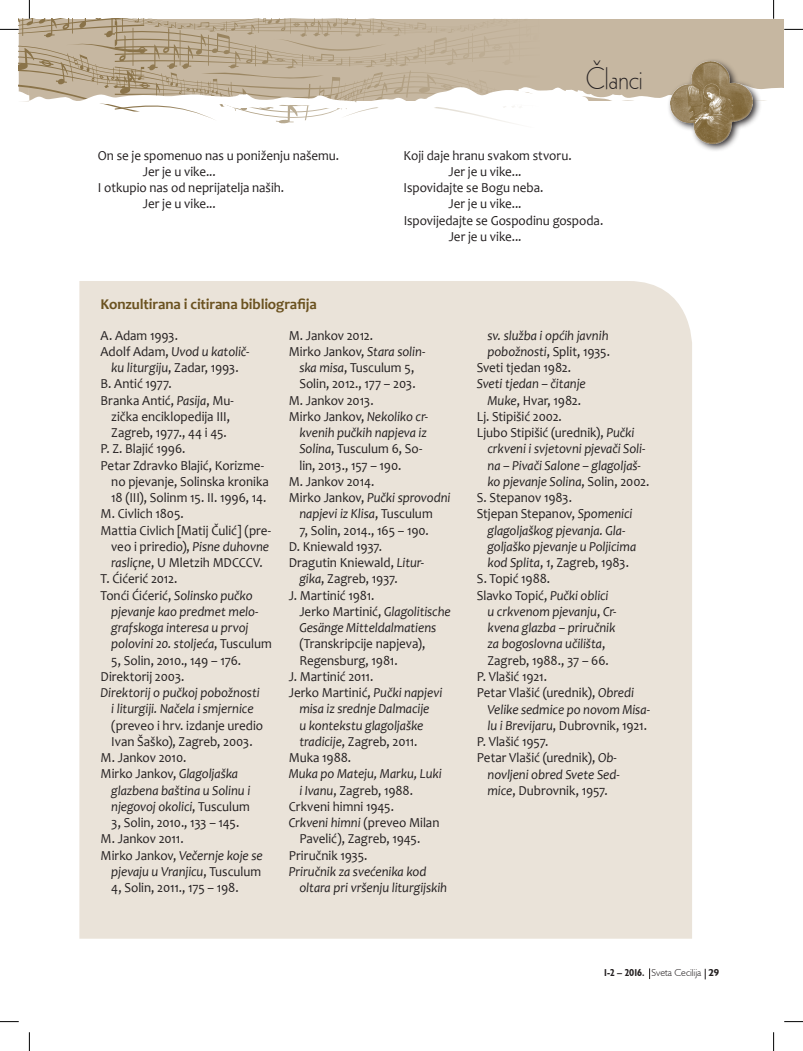
<style>
.page{position:relative;width:803px;height:1051px;background:#fff}
.page>*{position:absolute;margin:0;border:0;box-sizing:border-box;transform-origin:0 0}
.t1{font:30px "Geometric 231 BT Light C";letter-spacing:-.015em;color:#231f20;scale:.95 1}
.t2{font:700 15px "Candara";letter-spacing:-.01em;color:#6b5220}
.t3{font:13.75px "Candara";letter-spacing:-.005em;color:#231f20;scale:.95 1}
.t4{font:italic 13.75px/16.2px "Candara";letter-spacing:-.005em;color:#231f20;text-align:center;scale:.95 1}
.t5{font:300 10px "Humanist 521 BT";color:#231f20}
.s1{font-style:normal}
.s2{font-style:italic}
.s3{font-weight:700;font-stretch:condensed}
.s4{font-weight:700}
</style>
<div class="page">
<div style="left:79px;top:281px;width:613px;height:658px;background:#eae3d9"></div>
<svg style="left:0;top:1021px;width:19px;height:1px"></svg>
<svg style="left:784px;top:1021px;width:19px;height:1px"></svg>
<svg style="left:29px;top:1032px;width:1px;height:19px"></svg>
<svg style="left:0;top:0;width:803px;height:151px"></svg>
<svg style="left:773px;top:1032px;width:1px;height:19px"></svg>
<p class="t3" style="left:98px;top:146px;width:256px">On se je spomenuo nas u poniženju našemu.</p>
<p class="t3" style="left:143px;top:163px;width:78px">Jer je u vike...</p>
<p class="t3" style="left:98px;top:179px;width:198px">I otkupio nas od neprijatelja naših.</p>
<p class="t3" style="left:143px;top:195px;width:78px">Jer je u vike...</p>
<p class="t2" style="left:101px;top:295px;width:218px">Konzultirana i citirana bibliografija</p>
<h1 class="t1" style="left:586px;top:60px;width:62px">Članci</h1>
<p class="t3" style="left:404px;top:146px;width:178px">Koji daje hranu svakom stvoru.</p>
<p class="t3" style="left:449px;top:163px;width:78px">Jer je u vike...</p>
<p class="t3" style="left:404px;top:179px;width:149px">Ispovidajte se Bogu neba.</p>
<p class="t3" style="left:449px;top:195px;width:78px">Jer je u vike...</p>
<p class="t3" style="left:404px;top:211px;width:212px">Ispovijedajte se Gospodinu gospoda.</p>
<p class="t3" style="left:449px;top:228px;width:78px">Jer je u vike...</p>
<p class="t3" style="left:101px;top:326px;width:83px">A. Adam 1993.</p>
<p class="t4" style="left:101px;top:343px;width:158px"><span class="s1">Adolf Adam,</span> Uvod u katolič-</p>
<p class="t3" style="left:111px;top:359px;width:136px"><span class="s2">ku liturgiju</span>, Zadar, 1993.</p>
<p class="t3" style="left:101px;top:375px;width:76px">B. Antić 1977.</p>
<p class="t3" style="left:101px;top:391px;width:142px">Branka Antić, <span class="s2">Pasija</span>, Mu-</p>
<p class="t3" style="left:111px;top:408px;width:127px">zička enciklopedija III,</p>
<p class="t3" style="left:111px;top:424px;width:123px">Zagreb, 1977., 44 i 45.</p>
<p class="t3" style="left:101px;top:440px;width:91px">P. Z. Blajić 1996.</p>
<p class="t3" style="left:101px;top:456px;width:173px">Petar Zdravko Blajić, Korizme-</p>
<p class="t3" style="left:111px;top:473px;width:167px">no pjevanje, Solinska kronika</p>
<p class="t3" style="left:111px;top:489px;width:165px">18 (III), Solinm 15. II. 1996, 14.</p>
<p class="t3" style="left:101px;top:505px;width:89px">M. Civlich 1805.</p>
<p class="t3" style="left:101px;top:521px;width:181px">Mattia Civlich [Matij Čulić] (pre-</p>
<p class="t3" style="left:111px;top:538px;width:168px">veo i priredio), <span class="s2">Pisne duhovne</span></p>
<p class="t3" style="left:111px;top:554px;width:161px"><span class="s2">rasliçne</span>, U Mletzih MDCCCV.</p>
<p class="t3" style="left:101px;top:570px;width:82px">T. Ćićerić 2012.</p>
<p class="t3" style="left:101px;top:586px;width:162px">Tonći Ćićerić, <span class="s2">Solinsko pučko</span></p>
<p class="t4" style="left:111px;top:603px;width:156px">pjevanje kao predmet melo-</p>
<p class="t4" style="left:111px;top:619px;width:146px">grafskoga interesa u prvoj</p>
<p class="t4" style="left:111px;top:636px;width:171px">polovini 20. stoljeća<span class="s1">, Tusculum</span></p>
<p class="t3" style="left:111px;top:651px;width:138px">5, Solin, 2010., 149 – 176.</p>
<p class="t3" style="left:101px;top:668px;width:90px">Direktorij 2003.</p>
<p class="t4" style="left:101px;top:684px;width:169px">Direktorij o pučkoj pobožnosti i liturgiji. Načela i smjernice</p>
<p class="t3" style="left:111px;top:716px;width:161px">(preveo i hrv. izdanje uredio</p>
<p class="t3" style="left:111px;top:733px;width:150px">Ivan Šaško), Zagreb, 2003.</p>
<p class="t3" style="left:101px;top:749px;width:92px">M. Jankov 2010.</p>
<p class="t3" style="left:101px;top:765px;width:146px">Mirko Jankov, <span class="s2">Glagoljaška</span></p>
<p class="t4" style="left:111px;top:782px;width:148px">glazbena baština u Solinu i</p>
<p class="t4" style="left:111px;top:798px;width:147px">njegovoj okolici<span class="s1">, Tusculum</span></p>
<p class="t3" style="left:111px;top:814px;width:136px">3, Solin, 2010., 133 – 145.</p>
<p class="t3" style="left:101px;top:830px;width:89px">M. Jankov 2011.</p>
<p class="t4" style="left:101px;top:847px;width:172px"><span class="s1">Mirko Jankov,</span> Večernje koje se</p>
<p class="t4" style="left:111px;top:863px;width:159px">pjevaju u Vranjicu<span class="s1">, Tusculum</span></p>
<p class="t3" style="left:111px;top:879px;width:136px">4, Solin, 2011., 175 – 198.</p>
<p class="t3" style="left:289px;top:326px;width:90px">M. Jankov 2012.</p>
<p class="t3" style="left:289px;top:343px;width:145px">Mirko Jankov, <span class="s2">Stara solin-</span></p>
<p class="t3" style="left:299px;top:359px;width:122px"><span class="s2">ska misa</span>, Tusculum 5,</p>
<p class="t3" style="left:299px;top:375px;width:124px">Solin, 2012., 177 – 203.</p>
<p class="t3" style="left:289px;top:391px;width:91px">M. Jankov 2013.</p>
<p class="t3" style="left:289px;top:408px;width:148px">Mirko Jankov, <span class="s2">Nekoliko cr-</span></p>
<p class="t4" style="left:299px;top:424px;width:136px">kvenih pučkih napjeva iz</p>
<p class="t3" style="left:299px;top:440px;width:131px"><span class="s2">Solina</span>, Tusculum 6, So-</p>
<p class="t3" style="left:299px;top:456px;width:109px">lin, 2013., 157 – 190.</p>
<p class="t3" style="left:289px;top:473px;width:92px">M. Jankov 2014.</p>
<p class="t4" style="left:289px;top:489px;width:172px"><span class="s1">Mirko Jankov,</span> Pučki sprovodni</p>
<p class="t4" style="left:299px;top:506px;width:142px">napjevi iz Klisa<span class="s1">, Tusculum</span></p>
<p class="t3" style="left:299px;top:521px;width:138px">7, Solin, 2014., 165 – 190.</p>
<p class="t3" style="left:289px;top:538px;width:100px">D. Kniewald 1937.</p>
<p class="t3" style="left:289px;top:554px;width:144px">Dragutin Kniewald, <span class="s2">Litur-</span></p>
<p class="t3" style="left:299px;top:570px;width:105px"><span class="s2">gika</span>, Zagreb, 1937.</p>
<p class="t3" style="left:289px;top:586px;width:92px">J. Martinić 1981.</p>
<p class="t3" style="left:299px;top:603px;width:161px">Jerko Martinić, <span class="s2">Glagolitische</span></p>
<p class="t4" style="left:299px;top:619px;width:146px">Gesänge Mitteldalmatiens</p>
<p class="t3" style="left:299px;top:635px;width:134px">(Transkripcije napjeva),</p>
<p class="t3" style="left:299px;top:652px;width:105px">Regensburg, 1981.</p>
<p class="t3" style="left:289px;top:668px;width:91px">J. Martinić 2011.</p>
<p class="t3" style="left:289px;top:684px;width:163px">Jerko Martinić, <span class="s2">Pučki napjevi</span></p>
<p class="t4" style="left:299px;top:701px;width:138px">misa iz srednje Dalmacije</p>
<p class="t4" style="left:299px;top:717px;width:132px">u kontekstu glagoljaške</p>
<p class="t3" style="left:299px;top:733px;width:126px"><span class="s2">tradicije</span>, Zagreb, 2011.</p>
<p class="t3" style="left:289px;top:749px;width:67px">Muka 1988.</p>
<p class="t4" style="left:289px;top:766px;width:163px">Muka po Mateju, Marku, Luki</p>
<p class="t3" style="left:299px;top:782px;width:121px"><span class="s2">i Ivanu</span>, Zagreb, 1988.</p>
<p class="t3" style="left:289px;top:798px;width:112px">Crkveni himni 1945.</p>
<p class="t4" style="left:289px;top:814px;width:160px">Crkveni himni <span class="s1">(preveo Milan</span></p>
<p class="t3" style="left:299px;top:830px;width:129px">Pavelić), Zagreb, 1945.</p>
<p class="t3" style="left:289px;top:847px;width:85px">Priručnik 1935.</p>
<p class="t4" style="left:299px;top:863px;width:157px;text-align:left;text-indent:-11px">Priručnik za svećenika kod oltara pri vršenju liturgijskih</p>
<p class="t4" style="left:487px;top:327px;width:129px">sv. služba i općih javnih</p>
<p class="t3" style="left:487px;top:343px;width:131px"><span class="s2">pobožnosti</span>, Split, 1935.</p>
<p class="t3" style="left:477px;top:359px;width:101px">Sveti tjedan 1982.</p>
<p class="t4" style="left:477px;top:376px;width:116px">Sveti tjedan – čitanje</p>
<p class="t3" style="left:487px;top:392px;width:100px"><span class="s2">Muke</span>, Hvar, 1982.</p>
<p class="t3" style="left:477px;top:408px;width:91px">Lj. Stipišić 2002.</p>
<p class="t3" style="left:477px;top:424px;width:167px">Ljubo Stipišić (urednik), <span class="s2">Pučki</span></p>
<p class="t4" style="left:487px;top:441px;width:168px">crkveni i svjetovni pjevači Soli-</p>
<p class="t4" style="left:487px;top:457px;width:163px">na – Pivači Salone – glagoljaš-</p>
<p class="t4" style="left:487px;top:473px;width:172px">ko pjevanje Solina<span class="s1">, Solin, 2002.</span></p>
<p class="t3" style="left:477px;top:489px;width:102px">S. Stepanov 1983.</p>
<p class="t3" style="left:477px;top:505px;width:165px">Stjepan Stepanov, <span class="s2">Spomenici</span></p>
<p class="t4" style="left:487px;top:522px;width:147px">glagoljaškog pjevanja. Gla-</p>
<p class="t4" style="left:487px;top:538px;width:158px">goljaško pjevanje u Poljicima</p>
<p class="t3" style="left:487px;top:554px;width:151px"><span class="s2">kod Splita</span>, <span class="s2">1</span>, Zagreb, 1983.</p>
<p class="t3" style="left:477px;top:570px;width:79px">S. Topić 1988.</p>
<p class="t3" style="left:477px;top:587px;width:140px">Slavko Topić, <span class="s2">Pučki oblici</span></p>
<p class="t4" style="left:487px;top:603px;width:137px">u crkvenom pjevanju<span class="s1">,</span> Cr-</p>
<p class="t4" style="left:487px;top:619px;width:136px">kvena glazba – priručnik</p>
<p class="t4" style="left:487px;top:636px;width:126px">za bogoslovna učilišta<span class="s1">,</span></p>
<p class="t3" style="left:487px;top:652px;width:129px">Zagreb, 1988., 37 – 66.</p>
<p class="t3" style="left:477px;top:668px;width:75px">P. Vlašić 1921.</p>
<p class="t3" style="left:477px;top:684px;width:167px">Petar Vlašić (urednik), <span class="s2">Obredi</span></p>
<p class="t4" style="left:487px;top:701px;width:172px">Velike sedmice po novom Misa-</p>
<p class="t3" style="left:487px;top:717px;width:169px"><span class="s2">lu i Brevijaru</span>, Dubrovnik, 1921.</p>
<p class="t3" style="left:477px;top:733px;width:77px">P. Vlašić 1957.</p>
<p class="t3" style="left:477px;top:749px;width:149px">Petar Vlašić (urednik), <span class="s2">Ob-</span></p>
<p class="t4" style="left:487px;top:766px;width:141px">novljeni obred Svete Sed-</p>
<p class="t3" style="left:487px;top:782px;width:128px"><span class="s2">mice</span>, Dubrovnik, 1957.</p>
<p class="t5" style="left:604px;top:967px;width:117px"><span class="s3">1-2 – 2016.</span> Sveta Cecilija <span class="s4">29</span></p>
</div>
